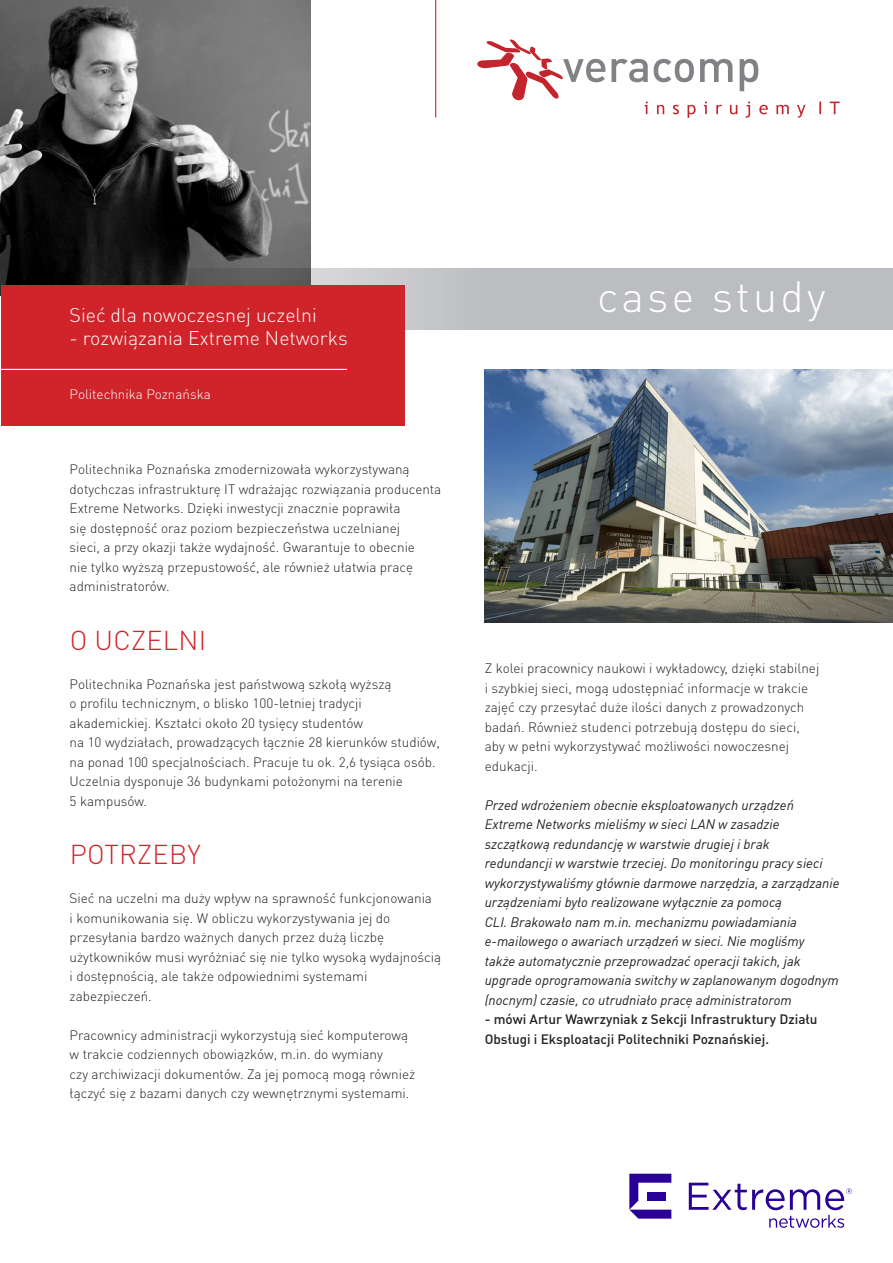
<style>
.page{position:relative;width:893px;height:1263px;background:#fff}
.page>*{position:absolute;margin:0;border:0;box-sizing:border-box;transform-origin:0 0}
.t1{font:300 43.2px "DIN Pro";letter-spacing:.075em;color:#fff}
.t2{font:300 27px "DIN Pro";letter-spacing:.01em;color:#d1232a}
.t3{font:300 19.5px "DIN Pro";color:#fff}
.t4{font:300 13.5px/19.5px "DIN Pro";color:#231f20}
.t5{font:italic 13.5px/19.5px "DIN Offc Pro";color:#231f20}
.t6{font:500 13.5px/19.5px "DIN Pro";color:#231f20}
.t7{font:300 13.5px "DIN Pro";color:#fff}
</style>
<div class="page">
<img style="left:0;top:0;width:310px;height:268px">
<svg style="left:0;top:268px;width:893px;height:62px;background:#a9aaac"></svg>
<div style="left:1px;top:285px;width:403px;height:141px;background:#d1232a"></div>
<hr style="left:0;top:369px;width:347px;height:1px;background:#fff">
<svg style="left:645px;top:101px;width:195px;height:17px"></svg>
<svg style="left:477px;top:40px;width:128px;height:60px"></svg>
<svg style="left:612px;top:59px;width:36px;height:23px"></svg>
<svg style="left:654px;top:59px;width:40px;height:23px"></svg>
<svg style="left:700px;top:59px;width:32px;height:23px"></svg>
<svg style="left:740px;top:59px;width:18px;height:32px"></svg>
<hr style="left:435px;top:0;width:1px;height:117px;background:#d1232a">
<svg style="left:629px;top:1174px;width:42px;height:44px"></svg>
<svg style="left:689px;top:1183px;width:163px;height:45px"></svg>
<img style="left:485px;top:370px;width:408px;height:253px">
<p class="t3" style="left:70px;top:302px;width:249px">Sieć dla nowoczesnej uczelni</p>
<p class="t3" style="left:70px;top:325px;width:280px">- rozwiązania Extreme Networks</p>
<p class="t7" style="left:70px;top:385px;width:143px">Politechnika Poznańska</p>
<p class="t4" style="left:70px;top:459px;width:373px">Politechnika Poznańska zmodernizowała wykorzystywaną dotychczas infrastrukturę IT wdrażając rozwiązania producenta Extreme Networks. Dzięki inwestycji znacznie poprawiła<br>się dostępność oraz poziom bezpieczeństwa uczelnianej<br>sieci, a przy okazji także wydajność. Gwarantuje to obecnie<br>nie tylko wyższą przepustowość, ale również ułatwia pracę administratorów.</p>
<p class="t2" style="left:70px;top:621px;width:138px">O UCZELNI</p>
<p class="t4" style="left:70px;top:673px;width:372px">Politechnika Poznańska jest państwową szkołą wyższą<br>o profilu technicznym, o blisko 100-letniej tradycji akademickiej. Kształci około 20 tysięcy studentów<br>na 10 wydziałach, prowadzących łącznie 28 kierunków studiów, na ponad 100 specjalnościach. Pracuje tu ok. 2,6 tysiąca osób.<br>Uczelnia dysponuje 36 budynkami położonymi na terenie<br>5 kampusów.</p>
<p class="t2" style="left:70px;top:836px;width:132px">POTRZEBY</p>
<p class="t4" style="left:70px;top:888px;width:373px">Sieć na uczelni ma duży wpływ na sprawność funkcjonowania<br>i komunikowania się. W obliczu wykorzystywania jej do przesyłania bardzo ważnych danych przez dużą liczbę użytkowników musi wyróżniać się nie tylko wysoką wydajnością i dostępnością, ale także odpowiednimi systemami zabezpieczeń.</p>
<p class="t4" style="left:70px;top:1024px;width:347px">Pracownicy administracji wykorzystują sieć komputerową w trakcie codziennych obowiązków, m.in. do wymiany<br>czy archiwizacji dokumentów. Za jej pomocą mogą również łączyć się z bazami danych czy wewnętrznymi systemami.</p>
<p class="t1" style="left:597px;top:267px;width:230px">case study</p>
<p class="t4" style="left:485px;top:658px;width:336px">Z kolei pracownicy naukowi i wykładowcy, dzięki stabilnej i szybkiej sieci, mogą udostępniać informacje w trakcie zajęć czy przesyłać duże ilości danych z prowadzonych badań. Również studenci potrzebują dostępu do sieci, aby w pełni wykorzystywać możliwości nowoczesnej edukacji.</p>
<p class="t5" style="left:485px;top:794px;width:356px">Przed wdrożeniem obecnie eksploatowanych urządzeń Extreme Networks mieliśmy w sieci LAN w zasadzie szczątkową redundancję w warstwie drugiej i brak redundancji w warstwie trzeciej. Do monitoringu pracy sieci wykorzystywaliśmy głównie darmowe narzędzia, a zarządzanie urządzeniami było realizowane wyłącznie za pomocą<br>CLI. Brakowało nam m.in. mechanizmu powiadamiania e-mailowego o awariach urządzeń w sieci. Nie mogliśmy<br>także automatycznie przeprowadzać operacji takich, jak upgrade oprogramowania switchy w zaplanowanym dogodnym (nocnym) czasie, co utrudniało pracę administratorom</p>
<p class="t6" style="left:485px;top:1009px;width:334px">- mówi Artur Wawrzyniak z Sekcji Infrastruktury Działu<br>Obsługi i Eksploatacji Politechniki Poznańskiej.</p>
</div>
